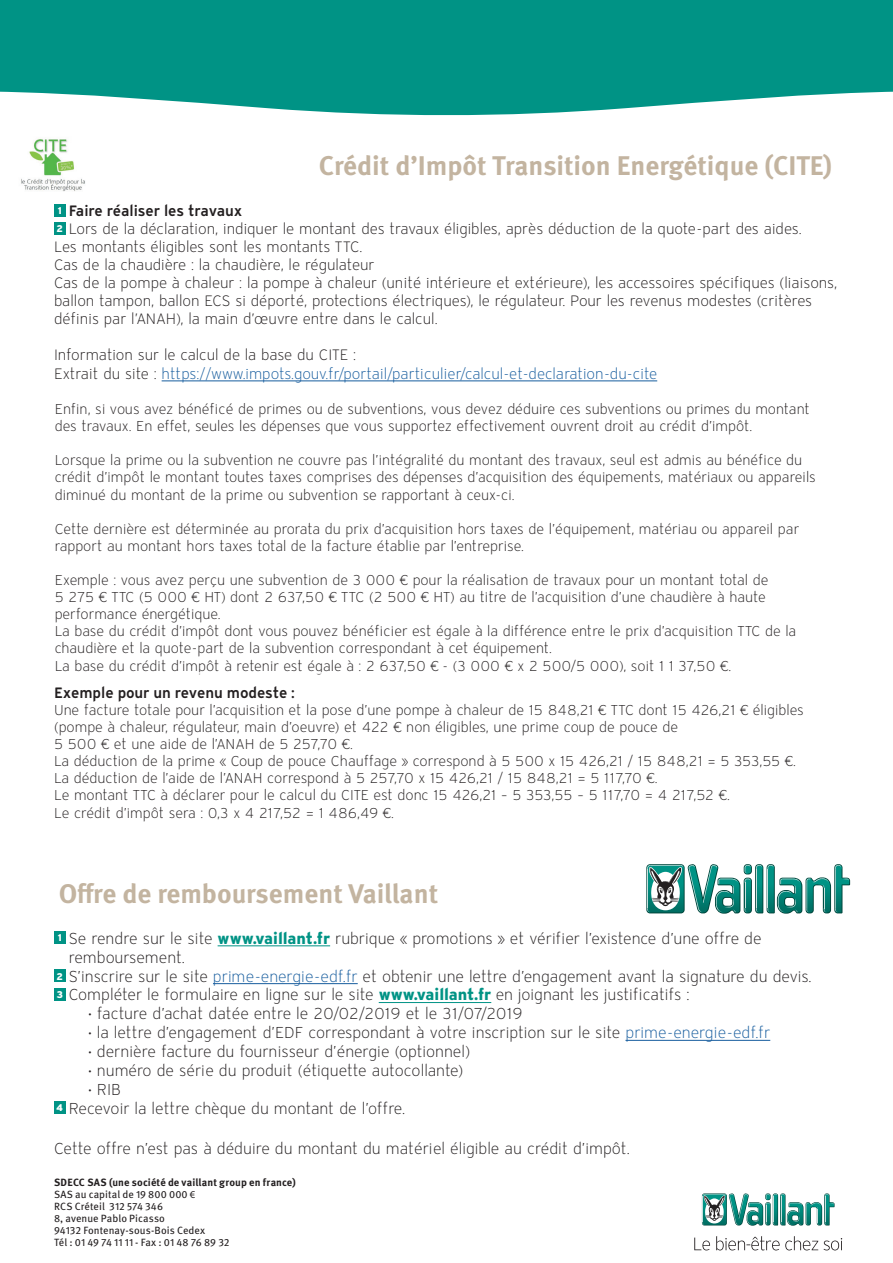
<style>
.page{position:relative;width:893px;height:1263px;background:#fff}
.page>*{position:absolute;margin:0;border:0;box-sizing:border-box;transform-origin:0 0}
.t1{font:700 27px "Meta Pro";color:#c3b4a0}
.t2{font:300 15.75px/18.9px "Vaillant 12";color:#231f20}
.t3{font:300 15px/18px "Vaillant 12";color:#231f20}
.t4{font:300 15px/18.9px "Vaillant 12";color:#175d9e}
.t5{font:600 15px "Vaillant 12";color:#231f20}
.t6{font:300 14.25px/17.1px "Vaillant 12";color:#231f20}
.t7{font:10.5px/12px "Meta Pro";letter-spacing:.005em;color:#231f20}
.t8{font:800 9.75px/18.5px "Vaillant 12";color:#fff}
.s1{color:#231f20}
.s2{font-weight:800;color:#009385}
.s3{color:#175d9e}
.s4{font-weight:700}
.s5{font-family:"Myriad Pro"}
</style>
<div class="page">
<svg style="left:0;top:0;width:893px;height:116px;background:#199d91"></svg>
<hr style="left:162px;top:380px;width:495px;height:1px;background:#175d9e">
<hr style="left:218px;top:945px;width:112px;height:1px;background:#009385">
<hr style="left:213px;top:983px;width:145px;height:1px;background:#175d9e">
<hr style="left:379px;top:1002px;width:112px;height:1px;background:#009385">
<hr style="left:625px;top:1040px;width:145px;height:1px;background:#175d9e">
<img style="left:21px;top:139px;width:64px;height:52px">
<div style="left:54px;top:204px;width:12px;height:13px;background:#009385"></div>
<div style="left:54px;top:222px;width:12px;height:13px;background:#009385"></div>
<div style="left:54px;top:931px;width:12px;height:13px;background:#009385"></div>
<div style="left:54px;top:969px;width:12px;height:13px;background:#009385"></div>
<div style="left:54px;top:988px;width:12px;height:13px;background:#009385"></div>
<div style="left:54px;top:1101px;width:12px;height:13px;background:#009385"></div>
<div style="left:646px;top:864px;width:39px;height:49px;background:#5a8680;border-radius:4px"></div>
<svg style="left:647px;top:864px;width:203px;height:50px"></svg>
<svg style="left:702px;top:1193px;width:132px;height:32px"></svg>
<svg style="left:694px;top:1237px;width:16px;height:13px"></svg>
<svg style="left:716px;top:1236px;width:126px;height:14px"></svg>
<h1 class="t1" style="left:319px;top:144px;width:515px">Crédit d’Impôt Transition Energétique (CITE)</h1>
<p class="t5" style="left:69px;top:200px;width:175px">Faire réaliser les travaux</p>
<p class="t3" style="left:54px;top:219px;width:785px;text-indent:15px">Lors de la déclaration, indiquer le montant des travaux éligibles, après déduction de la quote-part des aides.<br>Les montants éligibles sont les montants TTC.<br>Cas de la chaudière : la chaudière, le régulateur<br>Cas de la pompe à chaleur : la pompe à chaleur (unité intérieure et extérieure), les accessoires spécifiques (liaisons, ballon tampon, ballon ECS si déporté, protections électriques), le régulateur. Pour les revenus modestes (critères définis par l’ANAH), la main d’œuvre entre dans le calcul.</p>
<p class="t4" style="left:54px;top:345px;width:605px"><span class="s1">Information sur le calcul de la base du CITE :<br>Extrait du site :</span> https://www.impots.gouv.fr/portail/particulier/calcul-et-declaration-du-cite</p>
<p class="t8" style="left:56px;top:201px;width:8px">1<br>2</p>
<p class="t6" style="left:55px;top:400px;width:757px">Enfin, si vous avez bénéficé de primes ou de subventions, vous devez déduire ces subventions ou primes du montant des travaux. En effet, seules les dépenses que vous supportez effectivement ouvrent droit au crédit d’impôt.</p>
<p class="t6" style="left:55px;top:452px;width:763px">Lorsque la prime ou la subvention ne couvre pas l’intégralité du montant des travaux, seul est admis au bénéfice du crédit d’impôt le montant toutes taxes comprises des dépenses d’acquisition des équipements, matériaux ou appareils diminué du montant de la prime ou subvention se rapportant à ceux-ci.</p>
<p class="t6" style="left:55px;top:520px;width:746px">Cette dernière est déterminée au prorata du prix d’acquisition hors taxes de l’équipement, matériau ou appareil par rapport au montant hors taxes total de la facture établie par l’entreprise.</p>
<p class="t6" style="left:55px;top:571px;width:743px">Exemple : vous avez perçu une subvention de 3 000 € pour la réalisation de travaux pour un montant total de<br>5 275 € TTC (5 000 € HT) dont 2 637,50 € TTC (2 500 € HT) au titre de l’acquisition d’une chaudière à haute performance énergétique.<br>La base du crédit d’impôt dont vous pouvez bénéficier est égale à la différence entre le prix d’acquisition TTC de la chaudière et la quote-part de la subvention correspondant à cet équipement.<br>La base du crédit d’impôt à retenir est égale à : 2 637,50 € - (3 000 € x 2 500/5 000), soit 1 1 37,50 €.</p>
<p class="t5" style="left:54px;top:682px;width:242px">Exemple pour un revenu modeste :</p>
<p class="t6" style="left:54px;top:701px;width:751px">Une facture totale pour l’acquisition et la pose d’une pompe à chaleur de 15 848,21 € TTC dont 15 426,21 € éligibles (pompe à chaleur, régulateur, main d’oeuvre) et 422 € non éligibles, une prime coup de pouce de<br>5 500 € et une aide de l’ANAH de 5 257,70 €.<br>La déduction de la prime « Coup de pouce Chauffage » correspond à 5 500 x 15 426,21 / 15 848,21 = 5 353,55 €.<br>La déduction de l’aide de l’ANAH correspond à 5 257,70 x 15 426,21 / 15 848,21 = 5 117,70 €.<br>Le montant TTC à déclarer pour le calcul du CITE est donc 15 426,21 – 5 353,55 – 5 117,70 = 4 217,52 €.<br>Le crédit d’impôt sera : 0,3 x 4 217,52 = 1 486,49 €.</p>
<h1 class="t1" style="left:59px;top:873px;width:381px">Offre de remboursement Vaillant</h1>
<p class="t2" style="left:69px;top:928px;width:744px">Se rendre sur le site <span class="s2">www.vaillant.fr</span> rubrique « promotions » et vérifier l’existence d’une offre de remboursement.<br>S’inscrire sur le site <span class="s3">prime-energie-edf.fr</span> et obtenir une lettre d’engagement avant la signature du devis.<br>Compléter le formulaire en ligne sur le site <span class="s2">www.vaillant.fr</span> en joignant les justificatifs :</p>
<p class="t2" style="left:88px;top:1004px;width:436px">• facture d’achat datée entre le 20/02/2019 et le 31/07/2019</p>
<p class="t2" style="left:88px;top:1023px;width:684px">• la lettre d’engagement d’EDF correspondant à votre inscription sur le site <span class="s3">prime-energie-edf.fr</span></p>
<p class="t2" style="left:88px;top:1042px;width:384px">• dernière facture du fournisseur d’énergie (optionnel)</p>
<p class="t2" style="left:88px;top:1061px;width:377px">• numéro de série du produit (étiquette autocollante)</p>
<p class="t2" style="left:69px;top:1080px;width:338px;text-indent:19px">• RIB<br>Recevoir la lettre chèque du montant de l’offre.</p>
<p class="t2" style="left:54px;top:1139px;width:577px">Cette offre n’est pas à déduire du montant du matériel éligible au crédit d’impôt.</p>
<p class="t8" style="left:58px;top:928px;width:6px">1</p>
<p class="t8" style="left:56px;top:967px;width:8px">2<br>3</p>
<p class="t8" style="left:56px;top:1098px;width:9px">4</p>
<p class="t7" style="left:54px;top:1175px;width:243px"><span class="s4">SDECC SAS (une société de vaillant group en france)<br></span>SAS au capital de 19 800 000 <span class="s5">€<br></span>RCS Créteil 312 574 346<br>8, avenue Pablo Picasso<br>94132 Fontenay-sous-Bois Cedex<br>Tél : 01 49 74 11 11 - Fax : 01 48 76 89 32</p>
</div>
